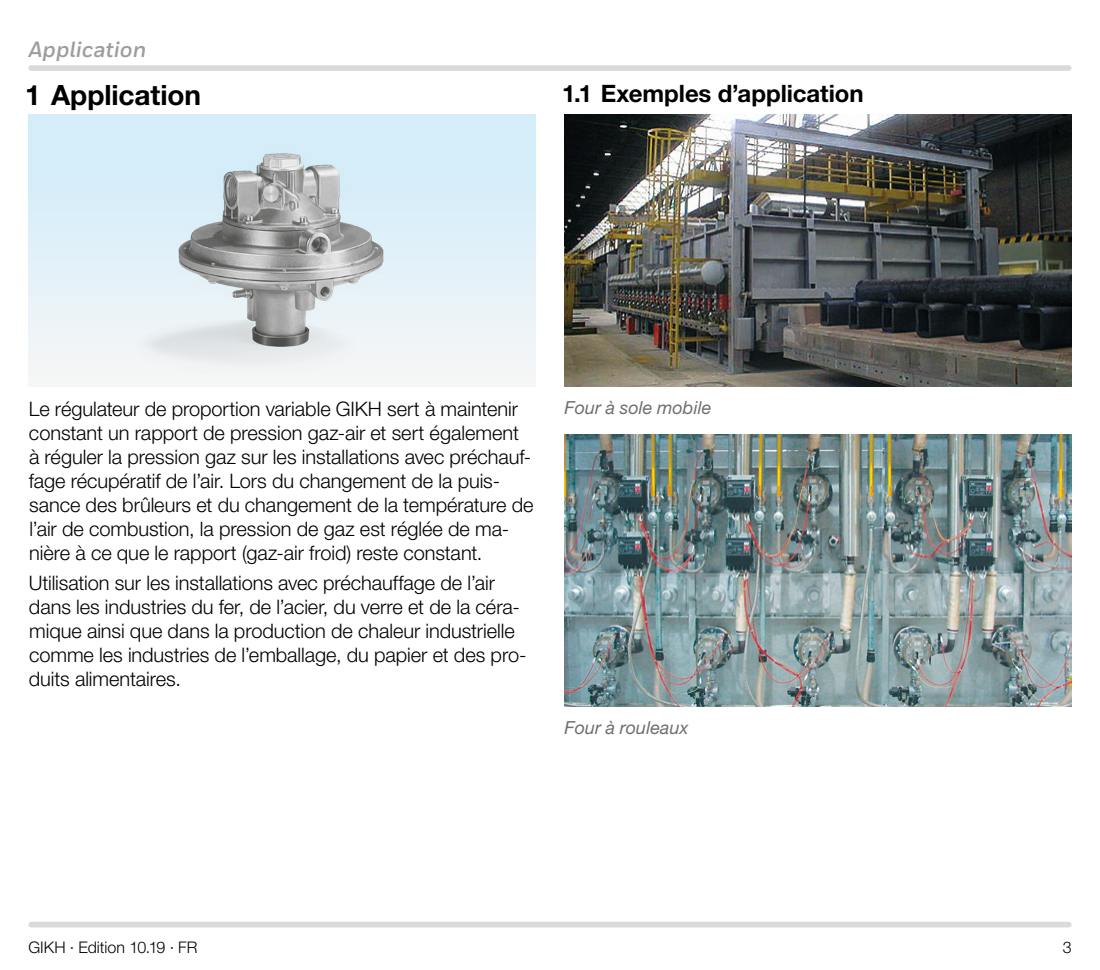
<style>
.page{position:relative;width:1100px;height:970px;background:#fff}
.page>*{position:absolute;margin:0;border:0;box-sizing:border-box;transform-origin:0 0}
.t1{font:700 28px "Helvetica Neue LT Pro";letter-spacing:-.005em;color:#000}
.t2{font:700 24px "Helvetica Neue LT Pro";letter-spacing:-.005em;color:#000}
.t3{font:italic 700 22px "Honeywell Sans";color:#9d9d9c}
.t4{font:300 20px/24px "Helvetica Neue LT Pro";letter-spacing:-.005em;color:#000}
.t5{font:italic 18px "Helvetica Neue LT Pro";color:#706f6f}
.t6{font:300 16px "Helvetica Neue LT Pro";color:#000}
</style>
<div class="page">
<div style="left:31px;top:921px;width:1038px;height:6px;background:#dadada"></div>
<div style="left:31px;top:65px;width:1038px;height:6px;background:#dadada"></div>
<div style="left:28px;top:114px;width:508px;height:272px;background:linear-gradient(to bottom,#ceebfa,#f5f6f7)"></div>
<img style="left:129px;top:114px;width:306px;height:272px">
<img style="left:564px;top:114px;width:507px;height:272px">
<img style="left:564px;top:434px;width:507px;height:272px">
<p class="t3" style="left:28px;top:36px;width:120px">Application</p>
<h1 class="t1" style="left:25px;top:78px;width:177px">1 Application</h1>
<p class="t2" style="left:562px;top:79px;width:303px">1.1 Exemples d’application</p>
<p class="t4" style="left:29px;top:396px;width:506px">Le régulateur de proportion variable GIKH sert à maintenir constant un rapport de pression gaz-air et sert également à réguler la pression gaz sur les installations avec préchauf&shy;fage récupératif de l’air. Lors du changement de la puis&shy;sance des brûleurs et du changement de la température de l’air de combustion, la pression de gaz est réglée de ma&shy;nière à ce que le rapport (gaz-air froid) reste constant.</p>
<p class="t4" style="left:29px;top:570px;width:499px">Utilisation sur les installations avec préchauffage de l’air dans les industries du fer, de l’acier, du verre et de la céra&shy;mique ainsi que dans la production de chaleur industrielle comme les industries de l’emballage, du papier et des pro&shy;duits alimentaires.</p>
<p class="t5" style="left:565px;top:396px;width:148px">Four à sole mobile</p>
<p class="t5" style="left:565px;top:716px;width:125px">Four à rouleaux</p>
<p class="t6" style="left:28px;top:937px;width:171px">GIKH · Edition 10.19 · FR</p>
<p class="t6" style="left:1063px;top:937px;width:10px">3</p>
</div>
